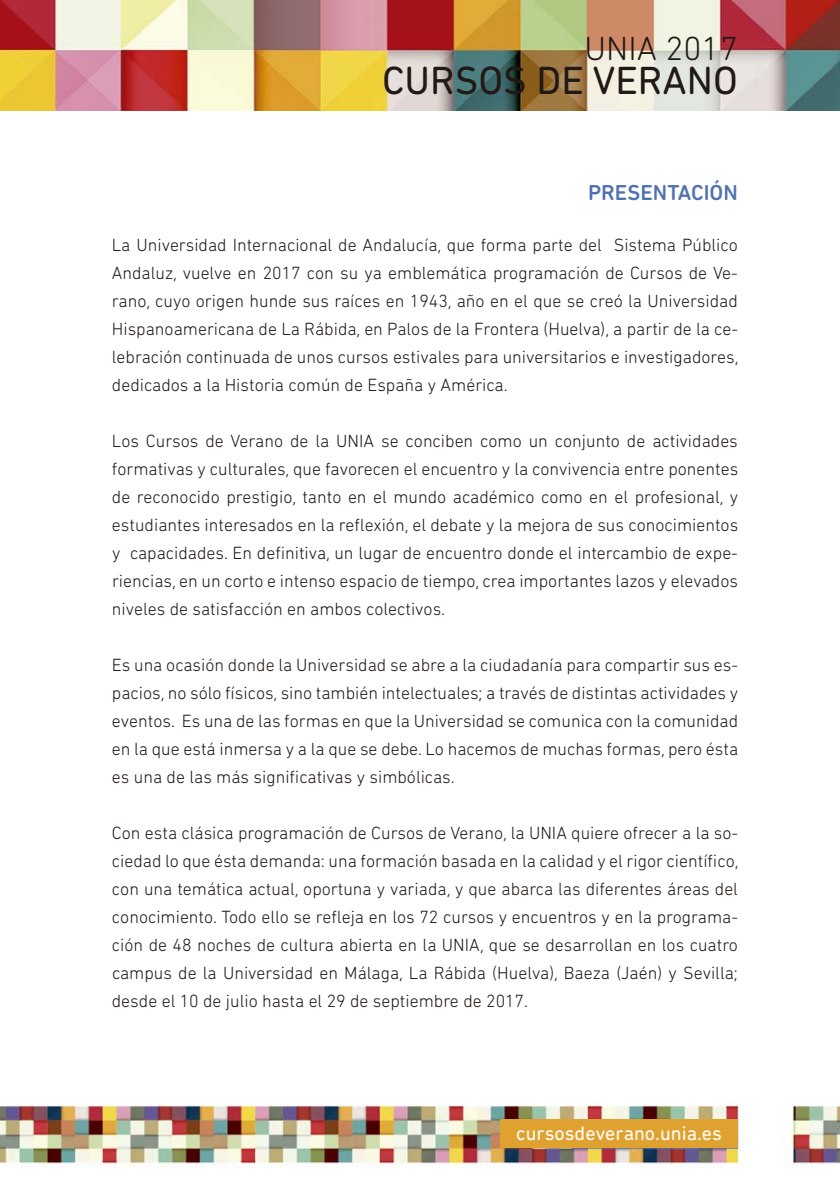
<style>
.page{position:relative;width:840px;height:1191px;background:#fff}
.page>*{position:absolute;margin:0;border:0;box-sizing:border-box;transform-origin:0 0}
.t1{font:40px "DIN Next Rounded LT Pro";color:#211915}
.t2{font:300 34px "DIN Next Rounded LT Pro";color:#211915}
.t3{font:500 22px "DIN Next Rounded LT Pro";color:#5072b1}
.t4{font:20px "DIN Next Rounded LT Pro";color:#fff}
.t5{font:300 18px/28px "DIN Next Rounded LT Pro";color:#211915;text-align:justify}
</style>
<div class="page">
<img style="left:0;top:0;width:839px;height:110px">
<img style="left:0;top:1105px;width:839px;height:63px">
<div style="left:500px;top:1119px;width:237px;height:28px;background:#dfa230"></div>
<h2 class="t2" style="left:584px;top:29px;width:155px">UNIA 2017</h2>
<h1 class="t1" style="left:382px;top:57px;width:357px">CURSOS DE VERANO</h1>
<p class="t3" style="left:587px;top:180px;width:151px">PRESENTACIÓN</p>
<p class="t5" style="left:112px;top:230px;width:628px">La Universidad Internacional de Andalucía, que forma parte del Sistema Público Andaluz, vuelve en 2017 con su ya emblemática programación de Cursos de Ve&shy;rano, cuyo origen hunde sus raíces en 1943, año en el que se creó la Universidad Hispanoamericana de La Rábida, en Palos de la Frontera (Huelva), a partir de la ce&shy;lebración continuada de unos cursos estivales para universitarios e investigadores, dedicados a la Historia común de España y América.</p>
<p class="t5" style="left:112px;top:426px;width:627px">Los Cursos de Verano de la UNIA se conciben como un conjunto de actividades formativas y culturales, que favorecen el encuentro y la convivencia entre ponentes de reconocido prestigio, tanto en el mundo académico como en el profesional, y estudiantes interesados en la reflexión, el debate y la mejora de sus conocimientos y capacidades. En definitiva, un lugar de encuentro donde el intercambio de expe&shy;riencias, en un corto e intenso espacio de tiempo, crea importantes lazos y elevados niveles de satisfacción en ambos colectivos.</p>
<p class="t5" style="left:112px;top:651px;width:627px">Es una ocasión donde la Universidad se abre a la ciudadanía para compartir sus es&shy;pacios, no sólo físicos, sino también intelectuales; a través de distintas actividades y eventos. Es una de las formas en que la Universidad se comunica con la comunidad en la que está inmersa y a la que se debe. Lo hacemos de muchas formas, pero ésta es una de las más significativas y simbólicas.</p>
<p class="t5" style="left:112px;top:819px;width:627px">Con esta clásica programación de Cursos de Verano, la UNIA quiere ofrecer a la so&shy;ciedad lo que ésta demanda: una formación basada en la calidad y el rigor científico, con una temática actual, oportuna y variada, y que abarca las diferentes áreas del conocimiento. Todo ello se refleja en los 72 cursos y encuentros y en la programa&shy;ción de 48 noches de cultura abierta en la UNIA, que se desarrollan en los cuatro campus de la Universidad en Málaga, La Rábida (Huelva), Baeza (Jaén) y Sevilla; desde el 10 de julio hasta el 29 de septiembre de 2017.</p>
<p class="t4" style="left:595px;top:1121px;width:112px">www.unia.es</p>
<p class="t4" style="left:516px;top:1121px;width:207px">cursosdeverano.unia.es</p>
</div>
